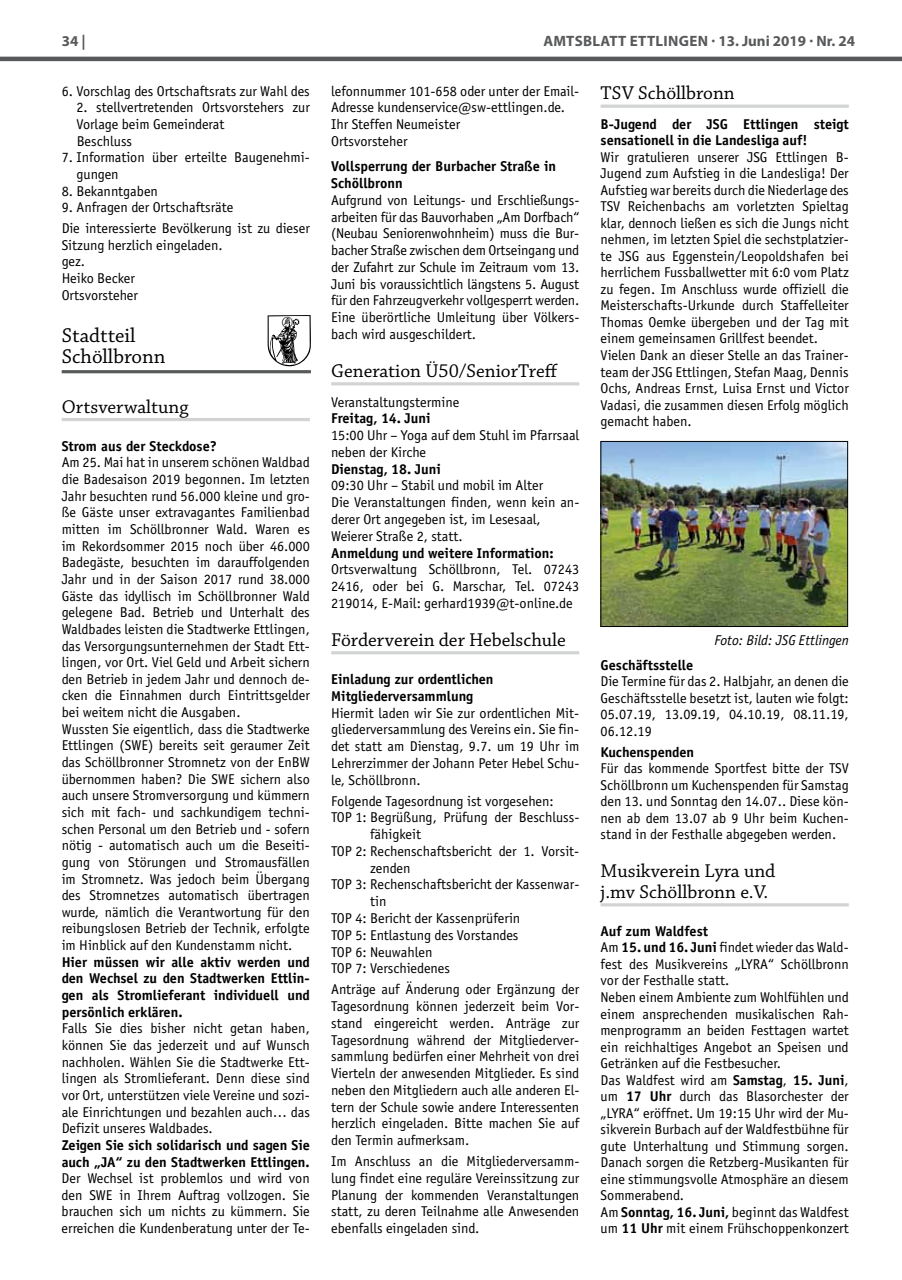
<style>
.page{position:relative;width:902px;height:1280px;background:#fff}
.page>*{position:absolute;margin:0;border:0;box-sizing:border-box;transform-origin:0 0}
.t1{font:21px/21px "Chaparral Pro";color:#000}
.t2{font:19.5px/21px "Chaparral Pro";color:#000}
.t3{font:700 15px "Myriad Pro";letter-spacing:.02em;color:#58595b}
.t4{font:14.25px/16.6px "Officina Sans";color:#000}
.t5{font:700 14.25px/16.6px "Officina Sans";color:#000}
.t6{font:italic 14.25px "Officina Sans";color:#000}
.s1{font-weight:700}
</style>
<div class="page">
<hr style="left:0;top:57px;width:901px;height:4px;background:#58595b">
<hr style="left:600px;top:105px;width:248px;height:3px;background:#d1d3d4">
<hr style="left:600px;top:903px;width:248px;height:3px;background:#d1d3d4">
<img style="left:602px;top:443px;width:243px;height:182px">
<div style="left:600px;top:441px;width:247px;height:186px;border:1px solid #000"></div>
<hr style="left:62px;top:418px;width:248px;height:3px;background:#d1d3d4">
<svg style="left:267px;top:315px;width:44px;height:52px"></svg>
<hr style="left:62px;top:370px;width:249px;height:3px;background:#58595b">
<hr style="left:331px;top:382px;width:248px;height:3px;background:#d1d3d4">
<hr style="left:331px;top:651px;width:248px;height:3px;background:#d1d3d4">
<p class="t3" style="left:62px;top:31px;width:25px">34 |</p>
<p class="t3" style="left:543px;top:31px;width:313px">AMTSBLATT ETTLINGEN · 13. JUNI 2019 · NR. 24</p>
<h2 class="t2" style="left:600px;top:84px;width:136px">TSV Schöllbronn</h2>
<p class="t5" style="left:600px;top:115px;width:250px">B-Jugend der JSG Ettlingen steigt sensationell in die Landesliga auf!</p>
<p class="t4" style="left:600px;top:149px;width:250px">Wir gratulieren unserer JSG Ettlingen B-Jugend zum Aufstieg in die Landesliga! Der Aufstieg war bereits durch die Niederlage des TSV Reichenbachs am vorletzten Spieltag klar, dennoch ließen es sich die Jungs nicht nehmen, im letzten Spiel die sechstplatzier&shy;te JSG aus Eggenstein/Leopoldshafen bei herrlichem Fussballwetter mit 6:0 vom Platz zu fegen. Im Anschluss wurde offiziell die Meisterschafts-Urkunde durch Staffelleiter Thomas Oemke übergeben und der Tag mit einem gemeinsamen Grillfest beendet.<br>Vielen Dank an dieser Stelle an das Trainer&shy;team der JSG Ettlingen, Stefan Maag, Dennis Ochs, Andreas Ernst, Luisa Ernst und Victor Vadasi, die zusammen diesen Erfolg möglich gemacht haben.</p>
<p class="t4" style="left:62px;top:83px;width:250px">6. Vorschlag des Ortschaftsrats zur Wahl des</p>
<p class="t4" style="left:76px;top:99px;width:235px">2. stellvertretenden Ortsvorstehers zur<br>Vorlage beim Gemeinderat<br>Beschluss</p>
<p class="t4" style="left:76px;top:149px;width:235px;text-indent:-15px">7. Information über erteilte Baugenehmi&shy;gungen</p>
<p class="t4" style="left:62px;top:182px;width:98px">8. Bekanntgaben</p>
<p class="t4" style="left:62px;top:197px;width:250px;line-height:20.9px">9. Anfragen der Ortschaftsräte<br>Die interessierte Bevölkerung ist zu dieser</p>
<p class="t4" style="left:62px;top:237px;width:162px">Sitzung herzlich eingeladen. gez.<br>Heiko Becker<br>Ortsvorsteher</p>
<h1 class="t1" style="left:62px;top:325px;width:105px">Stadtteil<br>Schöllbronn</h1>
<h2 class="t2" style="left:62px;top:397px;width:128px">Ortsverwaltung</h2>
<p class="t5" style="left:62px;top:437px;width:157px">Strom aus der Steckdose?</p>
<p class="t4" style="left:62px;top:454px;width:250px">Am 25. Mai hat in unserem schönen Waldbad die Badesaison 2019 begonnen. Im letzten Jahr besuchten rund 56.000 kleine und gro&shy;ße Gäste unser extravagantes Familienbad mitten im Schöllbronner Wald. Waren es im Rekordsommer 2015 noch über 46.000<br>Badegäste, besuchten im darauffolgenden Jahr und in der Saison 2017 rund 38.000<br>Gäste das idyllisch im Schöllbronner Wald gelegene Bad. Betrieb und Unterhalt des Waldbades leisten die Stadtwerke Ettlingen, das Versorgungsunternehmen der Stadt Ett&shy;lingen, vor Ort. Viel Geld und Arbeit sichern den Betrieb in jedem Jahr und dennoch de&shy;cken die Einnahmen durch Eintrittsgelder bei weitem nicht die Ausgaben.<br>Wussten Sie eigentlich, dass die Stadtwerke Ettlingen (SWE) bereits seit geraumer Zeit das Schöllbronner Stromnetz von der EnBW übernommen haben? Die SWE sichern also auch unsere Stromversorgung und kümmern sich mit fach- und sachkundigem techni&shy;schen Personal um den Betrieb und - sofern nötig - automatisch auch um die Beseiti&shy;gung von Störungen und Stromausfällen im Stromnetz. Was jedoch beim Übergang des Stromnetzes automatisch übertragen wurde, nämlich die Verantwortung für den reibungslosen Betrieb der Technik, erfolgte im Hinblick auf den Kundenstamm nicht.</p>
<p class="t5" style="left:62px;top:953px;width:250px;text-align:justify">Hier müssen wir alle aktiv werden und den Wechsel zu den Stadtwerken Ettlin&shy;gen als Stromlieferant individuell und persönlich erklären.</p>
<p class="t4" style="left:62px;top:1020px;width:250px;text-align:justify">Falls Sie dies bisher nicht getan haben, können Sie das jederzeit und auf Wunsch nachholen. Wählen Sie die Stadtwerke Ett&shy;lingen als Stromlieferant. Denn diese sind vor Ort, unterstützen viele Vereine und sozi&shy;ale Einrichtungen und bezahlen auch… das Defizit unseres Waldbades.</p>
<p class="t5" style="left:62px;top:1136px;width:250px">Zeigen Sie sich solidarisch und sagen Sie auch „JA“ zu den Stadtwerken Ettlingen.</p>
<p class="t4" style="left:62px;top:1170px;width:250px;text-align:justify">Der Wechsel ist problemlos und wird von den SWE in Ihrem Auftrag vollzogen. Sie brauchen sich um nichts zu kümmern. Sie erreichen die Kundenberatung unter der Te-</p>
<p class="t4" style="left:331px;top:83px;width:250px">lefonnummer 101-658 oder unter der Email-<br>Adresse kundenservice@sw-ettlingen.de.<br>Ihr Steffen Neumeister<br>Ortsvorsteher</p>
<p class="t5" style="left:331px;top:158px;width:226px">Vollsperrung der Burbacher Straße in<br>Schöllbronn</p>
<p class="t4" style="left:331px;top:192px;width:250px;text-align:justify">Aufgrund von Leitungs- und Erschließungs&shy;arbeiten für das Bauvorhaben „Am Dorfbach“ (Neubau Seniorenwohnheim) muss die Bur&shy;bacher Straße zwischen dem Ortseingang und der Zufahrt zur Schule im Zeitraum vom 13.<br>Juni bis voraussichtlich längstens 5. August für den Fahrzeugverkehr vollgesperrt werden.<br>Eine überörtliche Umleitung über Völkers&shy;bach wird ausgeschildert.</p>
<h2 class="t2" style="left:331px;top:361px;width:228px">Generation Ü50/SeniorTreff</h2>
<p class="t4" style="left:331px;top:394px;width:130px">Veranstaltungstermine</p>
<p class="t5" style="left:331px;top:410px;width:101px">Freitag, 14. Juni</p>
<p class="t4" style="left:331px;top:427px;width:250px">15:00 Uhr – Yoga auf dem Stuhl im Pfarrsaal neben der Kirche</p>
<p class="t5" style="left:331px;top:460px;width:111px">Dienstag, 18. Juni</p>
<p class="t4" style="left:331px;top:477px;width:250px">09:30 Uhr – Stabil und mobil im Alter<br>Die Veranstaltungen finden, wenn kein an&shy;derer Ort angegeben ist, im Lesesaal, Weierer Straße 2, statt.</p>
<p class="t5" style="left:331px;top:544px;width:224px">Anmeldung und weitere Information:</p>
<p class="t4" style="left:331px;top:561px;width:250px;text-align:justify">Ortsverwaltung Schöllbronn, Tel. 07243<br>2416, oder bei G. Marschar, Tel. 07243<br>219014, E-Mail: gerhard1939@t-online.de</p>
<h2 class="t2" style="left:331px;top:630px;width:236px">Förderverein der Hebelschule</h2>
<p class="t5" style="left:331px;top:671px;width:164px">Einladung zur ordentlichen<br>Mitgliederversammlung</p>
<p class="t4" style="left:331px;top:704px;width:250px;text-align:justify">Hiermit laden wir Sie zur ordentlichen Mit&shy;gliederversammlung des Vereins ein. Sie fin&shy;det statt am Dienstag, 9.7. um 19 Uhr im Lehrerzimmer der Johann Peter Hebel Schu&shy;le, Schöllbronn.</p>
<p class="t4" style="left:331px;top:792px;width:224px">Folgende Tagesordnung ist vorgesehen:</p>
<p class="t4" style="left:331px;top:809px;width:250px">TOP 1: Begrüßung, Prüfung der Beschluss-</p>
<p class="t4" style="left:370px;top:826px;width:52px">fähigkeit</p>
<p class="t4" style="left:331px;top:843px;width:250px">TOP 2: Rechenschaftsbericht der 1. Vorsit-</p>
<p class="t4" style="left:370px;top:859px;width:42px">zenden</p>
<p class="t4" style="left:331px;top:876px;width:250px">TOP 3: Rechenschaftsbericht der Kassenwar-</p>
<p class="t4" style="left:370px;top:893px;width:18px">tin</p>
<p class="t4" style="left:331px;top:910px;width:191px">TOP 4: Bericht der Kassenprüferin</p>
<p class="t4" style="left:331px;top:927px;width:189px">TOP 5: Entlastung des Vorstandes</p>
<p class="t4" style="left:331px;top:943px;width:103px">TOP 6: Neuwahlen</p>
<p class="t4" style="left:331px;top:960px;width:120px">TOP 7: Verschiedenes</p>
<p class="t4" style="left:331px;top:981px;width:250px;text-align:justify">Anträge auf Änderung oder Ergänzung der Tagesordnung können jederzeit beim Vor&shy;stand eingereicht werden. Anträge zur Tagesordnung während der Mitgliederver&shy;sammlung bedürfen einer Mehrheit von drei Vierteln der anwesenden Mitglieder. Es sind neben den Mitgliedern auch alle anderen El&shy;tern der Schule sowie andere Interessenten herzlich eingeladen. Bitte machen Sie auf den Termin aufmerksam.</p>
<p class="t4" style="left:331px;top:1153px;width:250px;text-align:justify">Im Anschluss an die Mitgliederversamm&shy;lung findet eine reguläre Vereinssitzung zur Planung der kommenden Veranstaltungen statt, zu deren Teilnahme alle Anwesenden ebenfalls eingeladen sind.</p>
<p class="t6" style="left:714px;top:632px;width:136px">Foto: Bild: JSG Ettlingen</p>
<p class="t5" style="left:600px;top:656px;width:94px">Geschäftsstelle</p>
<p class="t4" style="left:600px;top:673px;width:250px;text-align:justify">Die Termine für das 2. Halbjahr, an denen die Geschäftsstelle besetzt ist, lauten wie folgt:<br>05.07.19, 13.09.19, 04.10.19, 08.11.19, 06.12.19</p>
<p class="t5" style="left:600px;top:743px;width:95px">Kuchenspenden</p>
<p class="t4" style="left:600px;top:760px;width:250px;text-align:justify">Für das kommende Sportfest bitte der TSV Schöllbronn um Kuchenspenden für Samstag den 13. und Sonntag den 14.07.. Diese kön&shy;nen ab dem 13.07 ab 9 Uhr beim Kuchen&shy;stand in der Festhalle abgegeben werden.</p>
<h2 class="t2" style="left:600px;top:861px;width:176px">Musikverein Lyra und j.mv Schöllbronn e.V.</h2>
<p class="t4" style="left:600px;top:923px;width:250px"><span class="s1">Auf zum Waldfest<br></span>Am <span class="s1">15. und 16. Juni</span> findet wieder das Wald&shy;fest des Musikvereins „LYRA“ Schöllbronn vor der Festhalle statt.<br>Neben einem Ambiente zum Wohlfühlen und einem ansprechenden musikalischen Rah&shy;menprogramm an beiden Festtagen wartet ein reichhaltiges Angebot an Speisen und Getränken auf die Festbesucher.<br>Das Waldfest wird am <span class="s1">Samstag</span>, <span class="s1">15. Juni</span>, um <span class="s1">17 Uhr</span> durch das Blasorchester der „LYRA“ eröffnet. Um 19:15 Uhr wird der Mu&shy;sikverein Burbach auf der Waldfestbühne für gute Unterhaltung und Stimmung sorgen.<br>Danach sorgen die Retzberg-Musikanten für eine stimmungsvolle Atmosphäre an diesem Sommerabend.<br>Am <span class="s1">Sonntag, 16. Juni,</span> beginnt das Waldfest um <span class="s1">11 Uhr</span> mit einem Frühschoppenkonzert</p>
</div>
